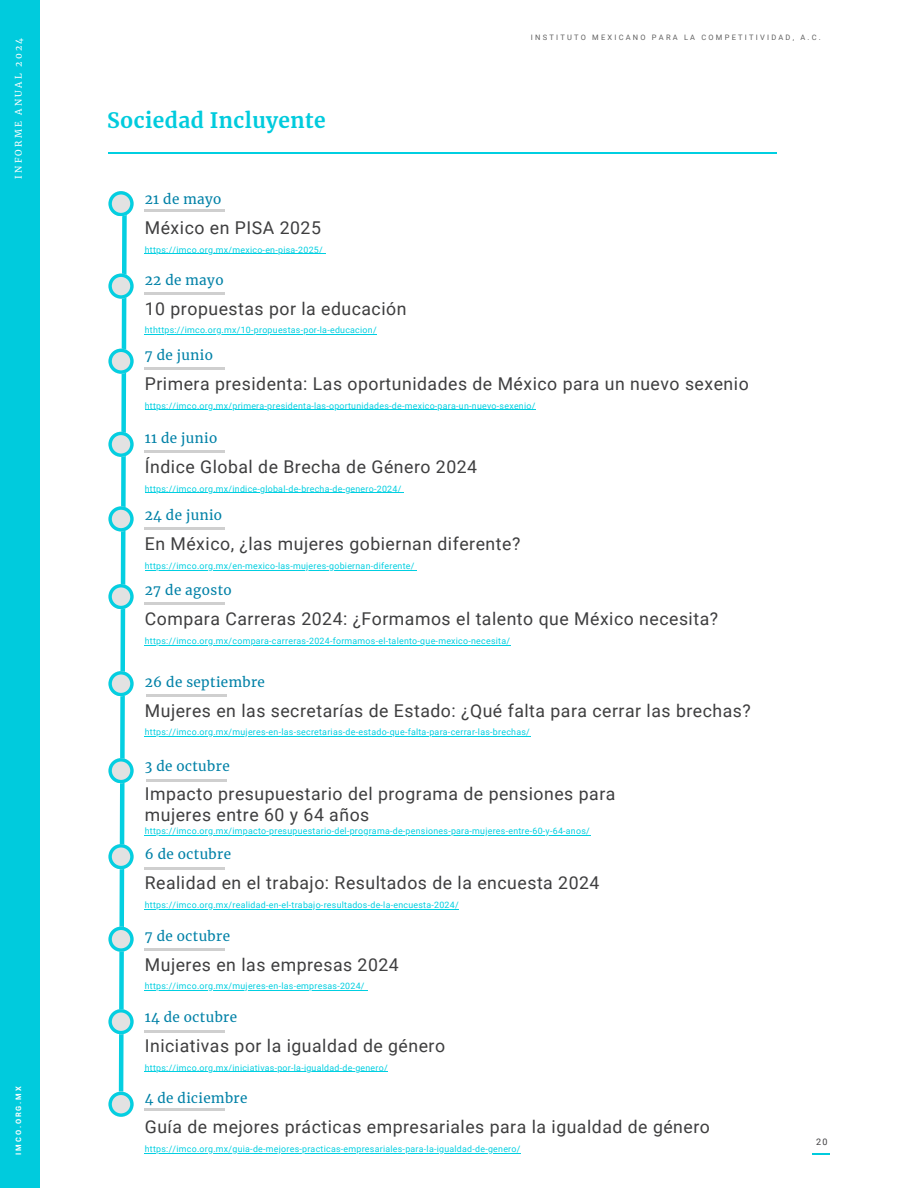
<style>
.page{position:relative;width:918px;height:1188px;background:#fff}
.page>*{position:absolute;margin:0;border:0;box-sizing:border-box;transform-origin:0 0}
.t1{font:700 21px "Merriweather";letter-spacing:.02em;color:#00cbdd}
.t2{font:17.7px/20.2px "Roboto";letter-spacing:.03em;color:#3e3e3f}
.t3{font:13.5px "Merriweather";letter-spacing:.03em;color:#0081a7}
.t4{font:9px "Merriweather";letter-spacing:.25em;color:#fff}
.t5{font:9px "Roboto";color:#3f3e40}
.t6{font:8.85px "Roboto";letter-spacing:.03em;color:#00cfe1}
.t7{font:7.5px "Roboto";letter-spacing:.3em;color:#606060}
.t8{font:700 7.5px "Roboto";letter-spacing:.245em;color:#fff}
</style>
<div class="page">
<svg style="left:813px;top:1153px;width:17px;height:2px"></svg>
<div style="left:0;top:0;width:39px;height:1188px;background:#00cbdd"></div>
<hr style="left:108px;top:153px;width:669px;height:1px;background:#00cfe1">
<hr style="left:145px;top:603px;width:80px;height:2px;background:#cfcfcf">
<hr style="left:153px;top:645px;width:357px;height:1px;background:#00cfe1">
<hr style="left:150px;top:736px;width:380px;height:1px;background:#00cfe1">
<hr style="left:146px;top:780px;width:80px;height:2px;background:#cfcfcf">
<hr style="left:153px;top:835px;width:437px;height:1px;background:#00cfe1">
<hr style="left:145px;top:867px;width:80px;height:2px;background:#cfcfcf">
<hr style="left:153px;top:909px;width:306px;height:1px;background:#00cfe1">
<hr style="left:145px;top:948px;width:80px;height:2px;background:#cfcfcf">
<hr style="left:153px;top:990px;width:212px;height:1px;background:#00cfe1">
<hr style="left:153px;top:1072px;width:235px;height:1px;background:#00cfe1">
<hr style="left:145px;top:1109px;width:80px;height:2px;background:#cfcfcf">
<hr style="left:153px;top:1153px;width:368px;height:1px;background:#00cfe1">
<hr style="left:145px;top:292px;width:80px;height:2px;background:#cfcfcf">
<hr style="left:145px;top:334px;width:232px;height:1px;background:#00cfe1">
<hr style="left:145px;top:367px;width:80px;height:2px;background:#cfcfcf">
<svg style="left:145px;top:409px;width:16px;height:1px"></svg>
<hr style="left:161px;top:409px;width:375px;height:1px;background:#00cfe1">
<hr style="left:145px;top:450px;width:80px;height:3px;background:#cfcfcf">
<hr style="left:145px;top:492px;width:257px;height:1px;background:#00cfe1">
<hr style="left:145px;top:528px;width:80px;height:2px;background:#cfcfcf">
<hr style="left:145px;top:570px;width:270px;height:1px;background:#00cfe1">
<hr style="left:145px;top:209px;width:80px;height:2px;background:#cfcfcf">
<hr style="left:153px;top:253px;width:170px;height:1px;background:#00cfe1">
<svg style="left:108px;top:1092px;width:26px;height:25px"></svg>
<svg style="left:108px;top:191px;width:25px;height:925px"></svg>
<hr style="left:146px;top:694px;width:80px;height:2px;background:#cfcfcf">
<hr style="left:145px;top:1031px;width:80px;height:2px;background:#cfcfcf">
<p class="t4" style="left:13px;top:179px;width:142px;rotate:-90deg">INFORME ANUAL 2024</p>
<h1 class="t8" style="left:14px;top:1155px;width:69px;rotate:-90deg">IMCO.ORG.MX</h1>
<p class="t1" style="left:107px;top:107px;width:220px">Sociedad Incluyente</p>
<p class="t3" style="left:145px;top:191px;width:78px">21 de mayo</p>
<p class="t2" style="left:145px;top:218px;width:178px">México en PISA 2025</p>
<p class="t6" style="left:145px;top:245px;width:179px">https://imco.org.mx/mexico-en-pisa-2025/</p>
<h4 class="t7" style="left:531px;top:33px;width:292px">INSTITUTO MEXICANO PARA LA COMPETITIVIDAD, A.C.</h4>
<h2 class="t3" style="left:145px;top:271px;width:80px">22 de mayo</h2>
<h5 class="t2" style="left:145px;top:298px;width:263px">10 propuestas por la educación</h5>
<h3 class="t6" style="left:145px;top:325px;width:233px">hthttps://imco.org.mx/10-propuestas-por-la-educacion/</h3>
<h2 class="t3" style="left:145px;top:346px;width:70px">7 de junio</h2>
<h5 class="t2" style="left:145px;top:373px;width:605px">Primera presidenta: Las oportunidades de México para un nuevo sexenio</h5>
<h3 class="t6" style="left:145px;top:400px;width:392px">https://imco.org.mx/primera-presidenta-las-oportunidades-de-mexico-para-un-nuevo-sexenio/</h3>
<h5 class="t3" style="left:145px;top:429px;width:74px">11 de junio</h5>
<p class="t2" style="left:145px;top:457px;width:334px">Índice Global de Brecha de Género 2024</p>
<p class="t6" style="left:145px;top:483px;width:258px">https://imco.org.mx/indice-global-de-brecha-de-genero-2024/</p>
<p class="t3" style="left:145px;top:507px;width:79px">24 de junio</p>
<p class="t2" style="left:145px;top:534px;width:377px">En México, ¿las mujeres gobiernan diferente?</p>
<p class="t6" style="left:145px;top:561px;width:271px">https://imco.org.mx/en-mexico-las-mujeres-gobiernan-diferente/</p>
<h3 class="t3" style="left:145px;top:582px;width:88px">27 de agosto</h3>
<h2 class="t2" style="left:145px;top:609px;width:575px">Compara Carreras 2024: ¿Formamos el talento que México necesita?</h2>
<h5 class="t6" style="left:145px;top:636px;width:367px">https://imco.org.mx/compara-carreras-2024-formamos-el-talento-que-mexico-necesita/</h5>
<h2 class="t3" style="left:145px;top:673px;width:122px">26 de septiembre</h2>
<h5 class="t2" style="left:145px;top:700px;width:607px">Mujeres en las secretarías de Estado: ¿Qué falta para cerrar las brechas?</h5>
<h3 class="t6" style="left:145px;top:727px;width:387px">https://imco.org.mx/mujeres-en-las-secretarias-de-estado-que-falta-para-cerrar-las-brechas/</h3>
<h5 class="t3" style="left:145px;top:757px;width:86px">3 de octubre</h5>
<h3 class="t2" style="left:145px;top:784px;width:472px">Impacto presupuestario del programa de pensiones para mujeres entre 60 y 64 años</h3>
<h2 class="t6" style="left:145px;top:826px;width:447px">https://imco.org.mx/impacto-presupuestario-del-programa-de-pensiones-para-mujeres-entre-60-y-64-anos/</h2>
<h3 class="t3" style="left:145px;top:846px;width:88px">6 de octubre</h3>
<h2 class="t2" style="left:145px;top:873px;width:456px">Realidad en el trabajo: Resultados de la encuesta 2024</h2>
<h5 class="t6" style="left:145px;top:900px;width:315px">https://imco.org.mx/realidad-en-el-trabajo-resultados-de-la-encuesta-2024/</h5>
<h2 class="t3" style="left:145px;top:927px;width:87px">7 de octubre</h2>
<h5 class="t2" style="left:145px;top:954px;width:255px">Mujeres en las empresas 2024</h5>
<h3 class="t6" style="left:145px;top:981px;width:221px">https://imco.org.mx/mujeres-en-las-empresas-2024/</h3>
<h5 class="t3" style="left:145px;top:1009px;width:94px">14 de octubre</h5>
<h3 class="t2" style="left:145px;top:1036px;width:302px">Iniciativas por la igualdad de género</h3>
<h2 class="t6" style="left:145px;top:1063px;width:244px">https://imco.org.mx/iniciativas-por-la-igualdad-de-genero/</h2>
<h3 class="t3" style="left:145px;top:1090px;width:104px">4 de diciembre</h3>
<h2 class="t2" style="left:145px;top:1117px;width:567px">Guía de mejores prácticas empresariales para la igualdad de género</h2>
<h5 class="t6" style="left:145px;top:1144px;width:377px">https://imco.org.mx/guia-de-mejores-practicas-empresariales-para-la-igualdad-de-genero/</h5>
<h6 class="t5" style="left:816px;top:1137px;width:13px">20</h6>
</div>
